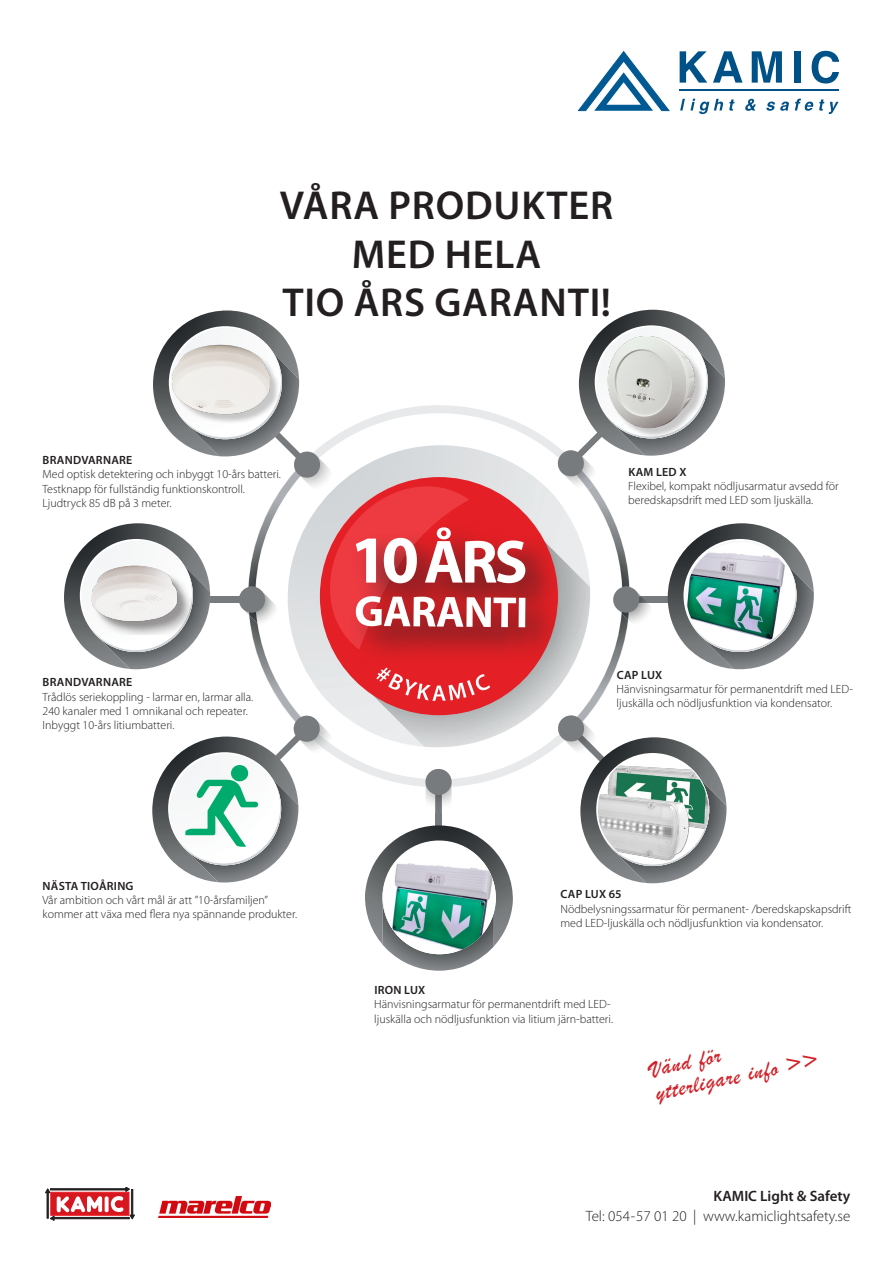
<style>
.page{position:relative;width:893px;height:1263px;background:#fff}
.page>*{position:absolute;margin:0;border:0;box-sizing:border-box;transform-origin:0 0}
.Produkt_rubrik{font:600 40.5px/48.6px "Myriad Pro";letter-spacing:.02em;color:#231f20;text-align:center}
.t1{font:24px "Brush Script";color:#d1232a}
.t2{font:300 15px/20px "Myriad Pro";color:#231f20;text-align:right}
.Produkt_rubrik-2{font:300 12px/14.4px "Myriad Pro";color:#231f20}
.s1{font-weight:600}
</style>
<div class="page">
<svg style="left:680px;top:51px;width:27px;height:32px"></svg>
<svg style="left:713px;top:51px;width:29px;height:32px"></svg>
<svg style="left:752px;top:51px;width:30px;height:32px"></svg>
<div style="left:795px;top:51px;width:6px;height:32px;background:#005187"></div>
<svg style="left:812px;top:51px;width:27px;height:33px"></svg>
<hr style="left:680px;top:89px;width:159px;height:1px;background:#005187">
<svg style="left:680px;top:99px;width:43px;height:15px"></svg>
<svg style="left:729px;top:99px;width:6px;height:12px"></svg>
<svg style="left:745px;top:99px;width:11px;height:12px"></svg>
<svg style="left:766px;top:102px;width:23px;height:9px"></svg>
<svg style="left:795px;top:99px;width:44px;height:15px"></svg>
<svg style="left:578px;top:51px;width:92px;height:61px"></svg>
<svg style="left:46px;top:1187px;width:88px;height:33px"></svg>
<img style="left:420px;top:968px;width:39px;height:3px">
<svg style="left:64px;top:310px;width:750px;height:658px"></svg>
<div style="left:175px;top:347px;width:105px;height:77px;background:#231f20;opacity:.25"></div>
<img style="left:168px;top:341px;width:109px;height:79px">
<img style="left:583px;top:318px;width:135px;height:134px">
<img style="left:158px;top:1197px;width:112px;height:20px">
<p class="Produkt_rubrik" style="left:280px;top:180px;width:335px">VÅRA PRODUKTER</p>
<p class="Produkt_rubrik" style="left:282px;top:229px;width:330px">MED HELA<br>TIO ÅRS GARANTI!</p>
<p class="Produkt_rubrik-2" style="left:43px;top:453px;width:240px"><span class="s1">BRANDVARNARE<br></span>Med optisk detektering och inbyggt 10-års batteri.<br>Testknapp för fullständig funktionskontroll.</p>
<p class="Produkt_rubrik-2" style="left:43px;top:496px;width:131px">Ljudtryck 85 dB på 3 meter.</p>
<p class="Produkt_rubrik-2" style="left:628px;top:465px;width:212px"><span class="s1">KAM LED X<br></span>Flexibel, kompakt nödljusarmatur avsedd för beredskapsdrift med LED som ljuskälla.</p>
<p class="Produkt_rubrik-2" style="left:43px;top:675px;width:212px"><span class="s1">BRANDVARNARE<br></span>Trådlös seriekoppling - larmar en, larmar alla.<br>240 kanaler med 1 omnikanal och repeater.</p>
<p class="Produkt_rubrik-2" style="left:43px;top:718px;width:134px">Inbyggt 10-års litiumbatteri.</p>
<p class="Produkt_rubrik-2" style="left:43px;top:879px;width:227px"><span class="s1">NÄSTA TIOÅRING<br></span>Vår ambition och vårt mål är att ”10-årsfamiljen”</p>
<p class="Produkt_rubrik-2" style="left:43px;top:907px;width:256px">kommer att växa med flera nya spännande produkter.</p>
<p class="Produkt_rubrik-2" style="left:617px;top:667px;width:238px"><span class="s1">CAP LUX<br></span>Hänvisningsarmatur för permanentdrift med LED&shy;ljuskälla och nödljusfunktion via kondensator.</p>
<p class="Produkt_rubrik-2" style="left:560px;top:887px;width:293px"><span class="s1">CAP LUX 65<br></span>Nödbelysningssarmatur för permanent- /beredskapskapsdrift med LED-ljuskälla och nödljusfunktion via kondensator.</p>
<p class="Produkt_rubrik-2" style="left:374px;top:983px;width:240px"><span class="s1">IRON LUX<br></span>Hänvisningsarmatur för permanentdrift med LED&shy;ljuskälla och nödljusfunktion via litium järn-batteri.</p>
<p class="t1" style="left:648px;top:1055px;width:73px;rotate:-12deg">Vänd för</p>
<p class="t1" style="left:653px;top:1078px;width:167px;rotate:-12deg">ytterligare info &gt;&gt;</p>
<p class="t2" style="left:586px;top:1186px;width:266px"><span class="s1">KAMIC Light &amp; Safety<br></span>Tel: 054-57 01 20 | www.kamiclightsafety.se</p>
</div>
